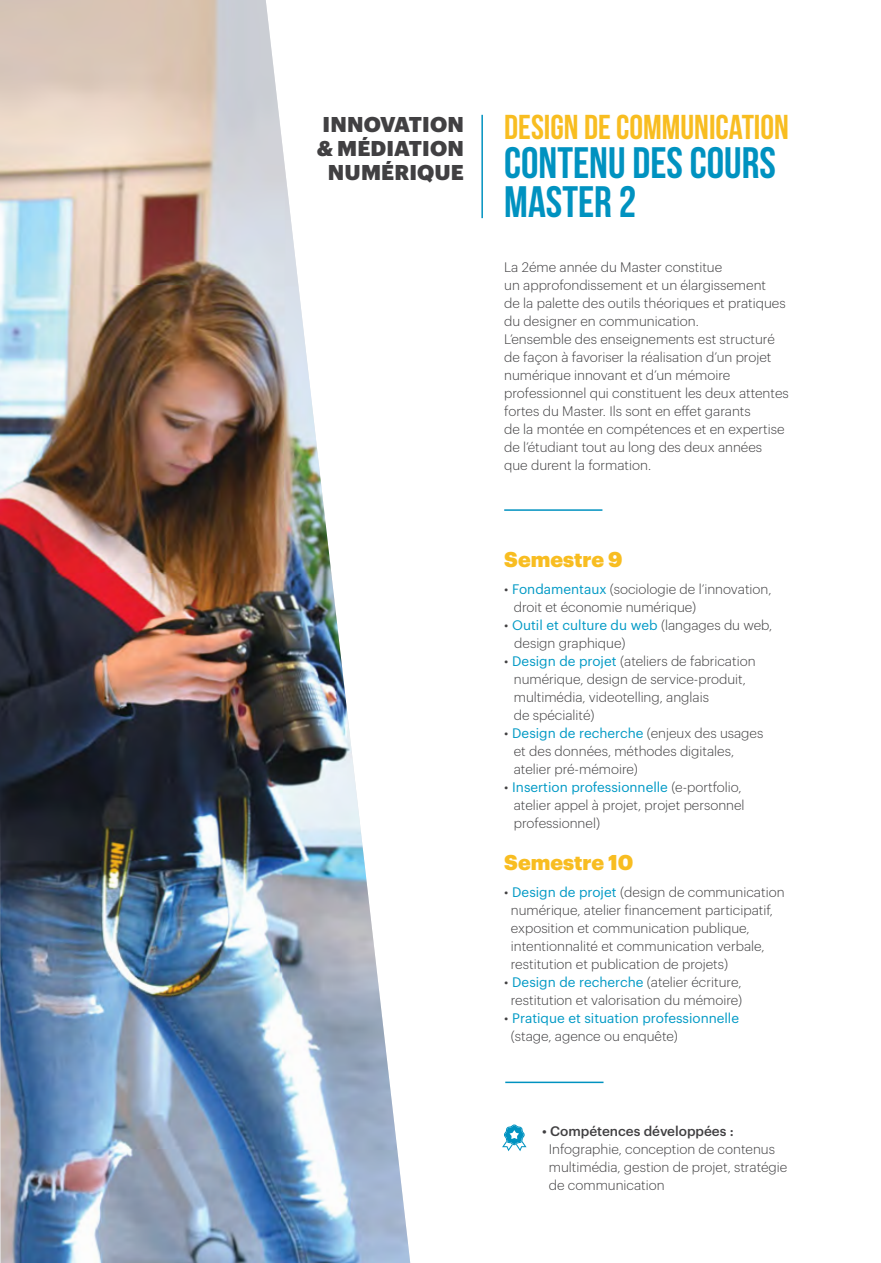
<style>
.page{position:relative;width:881px;height:1263px;background:#fff}
.page>*{position:absolute;margin:0;border:0;box-sizing:border-box;transform-origin:0 0}
.t1{font:700 43.95px/39px "Bebas Neue";color:#0092c0}
.t2{font:700 34.5px "Bebas Neue";color:#f8bd21}
.t3{font:900 21px/24px "Graphik";letter-spacing:.005em;color:#414042;text-align:center}
.t4{font:900 21px "Graphik";color:#f8bd21}
.t5{font:300 13.5px/18px "Graphik";color:#414042}
.t6{font:13.5px/18px "Graphik";color:#0099c5}
.t7{font:500 13.5px "Graphik";color:#414042}
.s1{font-weight:400;color:#0099c5}
.s2{font-weight:300;color:#414042}
</style>
<div class="page">
<hr style="left:504px;top:509px;width:98px;height:2px;background:#0092c0">
<svg style="left:502px;top:1124px;width:24px;height:27px"></svg>
<hr style="left:505px;top:1081px;width:98px;height:2px;background:#0092c0">
<img style="left:0;top:0;width:410px;height:1263px">
<hr style="left:481px;top:115px;width:1px;height:103px;background:#0092c0">
<h3 class="t3" style="left:317px;top:111px;width:148px">INNOVATION &amp; MÉDIATION<br>NUMÉRIQUE</h3>
<h2 class="t2" style="left:504px;top:108px;width:286px">DESIGN DE COMMUNICATION</h2>
<h1 class="t1" style="left:504px;top:143px;width:273px">CONTENU DES COURS<br>MASTER 2</h1>
<p class="t5" style="left:504px;top:257px;width:286px">La 2éme année du Master constitue<br>un approfondissement et un élargissement<br>de la palette des outils théoriques et pratiques du designer en communication.<br>L’ensemble des enseignements est structuré de façon à favoriser la réalisation d’un projet numérique innovant et d’un mémoire professionnel qui constituent les deux attentes fortes du Master. Ils sont en effet garants<br>de la montée en compétences et en expertise de l’étudiant tout au long des deux années que durent la formation.</p>
<h3 class="t4" style="left:504px;top:543px;width:120px">Semestre 9</h3>
<p class="t5" style="left:513px;top:579px;width:259px;text-indent:-10px">• <span class="s1">Fondamentaux</span> (sociologie de l’innovation, droit et économie numérique)</p>
<p class="t5" style="left:514px;top:615px;width:259px;text-indent:-10px">• <span class="s1">Outil et culture du web</span> (langages du web, design graphique)</p>
<p class="t5" style="left:513px;top:651px;width:243px;text-indent:-10px">• <span class="s1">Design de projet</span> (ateliers de fabrication numérique, design de service-produit, multimédia, videotelling, anglais<br>de spécialité)</p>
<p class="t5" style="left:513px;top:723px;width:251px;text-indent:-10px">• <span class="s1">Design de recherche</span> (enjeux des usages et des données, méthodes digitales, atelier pré-mémoire)</p>
<p class="t5" style="left:513px;top:777px;width:232px;text-indent:-10px">• <span class="s1">Insertion professionnelle</span> (e-portfolio, atelier appel à projet, projet personnel professionnel)</p>
<h3 class="t4" style="left:504px;top:846px;width:131px">Semestre 10</h3>
<p class="t5" style="left:510px;top:882px;width:275px;text-indent:-7px">• <span class="s1">Design de projet</span> (design de communication numérique, atelier financement participatif, exposition et communication publique, intentionnalité et communication verbale, restitution et publication de projets)</p>
<p class="t5" style="left:504px;top:972px;width:239px;text-align:center">• <span class="s1">Design de recherche</span> (atelier écriture, restitution et valorisation du mémoire)</p>
<p class="t6" style="left:510px;top:1008px;width:230px;text-indent:-7px"><span class="s2">•</span> Pratique et situation professionnelle <span class="s2">(stage, agence ou enquête)</span></p>
<p class="t7" style="left:542px;top:1120px;width:193px">• Compétences développées :</p>
<p class="t5" style="left:548px;top:1138px;width:240px">Infographie, conception de contenus multimédia, gestion de projet, stratégie de communication</p>
</div>
